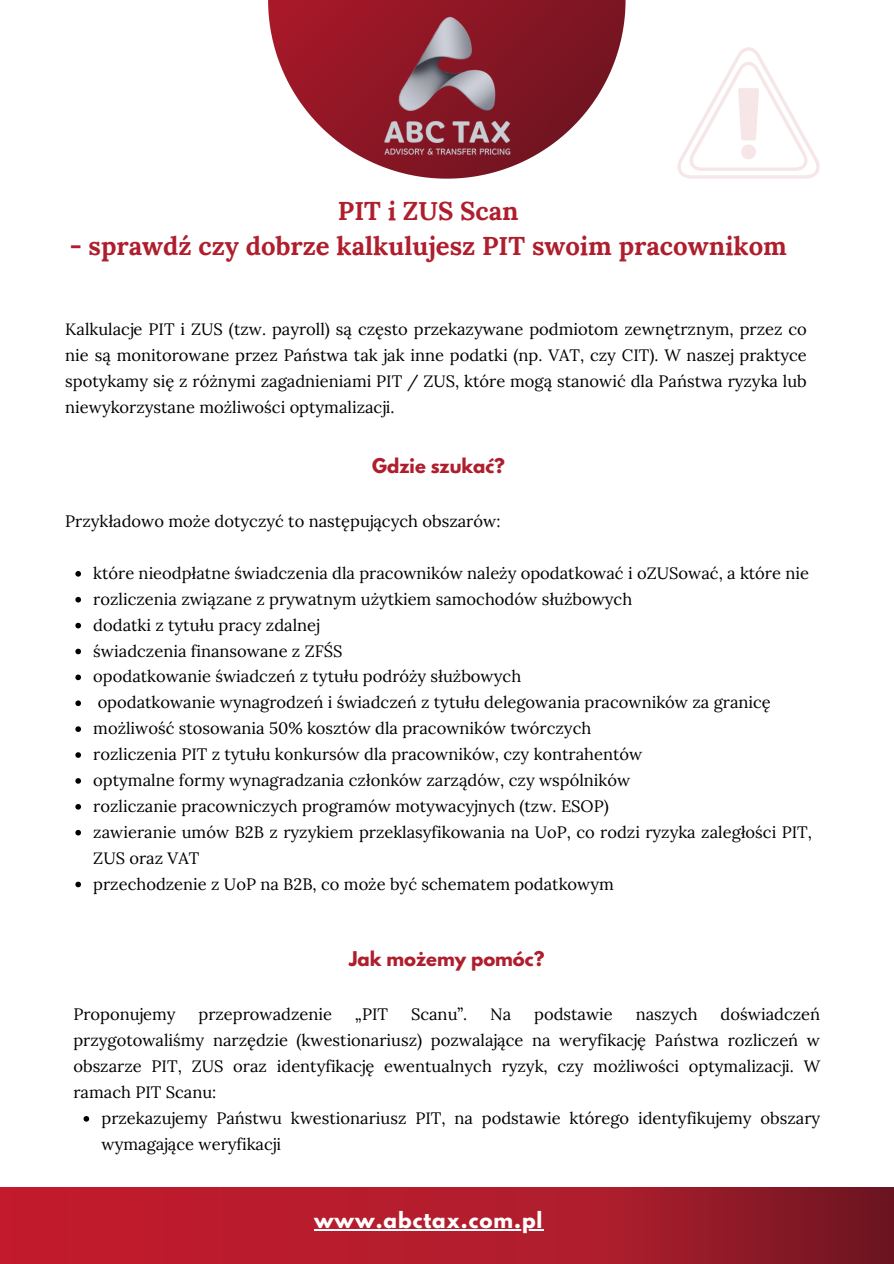
<style>
.page{position:relative;width:894px;height:1264px;background:#fff}
.page>*{position:absolute;margin:0;border:0;box-sizing:border-box;transform-origin:0 0}
.t1{font:700 25.65px "Lora";color:#af1e2d}
.t2{font:700 19.8px "League Spartan";letter-spacing:.05em;color:#fff}
.t3{font:700 18px "League Spartan";color:#af1e2d}
.t4{font:16.5px/25.8px "Lora";color:#000;text-align:justify}
</style>
<div class="page">
<svg style="left:0;top:1187px;width:893px;height:76px;background:#aa1b2b"></svg>
<svg style="left:268px;top:0;width:356px;height:178px"></svg>
<img style="left:382px;top:0;width:129px;height:154px">
<svg style="left:677px;top:47px;width:142px;height:132px"></svg>
<svg style="left:75px;top:571px;width:6px;height:5px"></svg>
<svg style="left:75px;top:597px;width:6px;height:5px"></svg>
<svg style="left:75px;top:622px;width:6px;height:6px"></svg>
<svg style="left:75px;top:648px;width:6px;height:6px"></svg>
<svg style="left:75px;top:674px;width:6px;height:6px"></svg>
<svg style="left:75px;top:700px;width:6px;height:6px"></svg>
<svg style="left:75px;top:726px;width:6px;height:6px"></svg>
<svg style="left:75px;top:752px;width:6px;height:5px"></svg>
<svg style="left:75px;top:778px;width:6px;height:5px"></svg>
<svg style="left:75px;top:804px;width:6px;height:5px"></svg>
<svg style="left:75px;top:829px;width:6px;height:6px"></svg>
<svg style="left:75px;top:881px;width:6px;height:6px"></svg>
<hr style="left:314px;top:1229px;width:200px;height:1px;background:#fff">
<svg style="left:514px;top:1229px;width:29px;height:1px"></svg>
<svg style="left:83px;top:1116px;width:6px;height:5px"></svg>
<p class="t1" style="left:338px;top:194px;width:182px">PIT i ZUS Scan</p>
<h1 class="t1" style="left:70px;top:229px;width:718px">- sprawdź czy dobrze kalkulujesz PIT swoim pracownikom</h1>
<p class="t4" style="left:65px;top:316px;width:742px">Kalkulacje PIT i ZUS (tzw. payroll) są często przekazywane podmiotom zewnętrznym, przez co nie są monitorowane przez Państwa tak jak inne podatki (np. VAT, czy CIT). W naszej praktyce spotykamy się z różnymi zagadnieniami PIT / ZUS, które mogą stanowić dla Państwa ryzyka lub niewykorzystane możliwości optymalizacji.</p>
<p class="t3" style="left:372px;top:457px;width:134px">Gdzie szukać?</p>
<p class="t4" style="left:65px;top:508px;width:436px">Przykładowo może dotyczyć to następujących obszarów:</p>
<h2 class="t4" style="left:93px;top:560px;width:717px">które nieodpłatne świadczenia dla pracowników należy opodatkować i oZUSować, a które nie</h2>
<p class="t4" style="left:93px;top:586px;width:540px">rozliczenia związane z prywatnym użytkiem samochodów służbowych</p>
<p class="t4" style="left:93px;top:611px;width:228px">dodatki z tytułu pracy zdalnej</p>
<p class="t4" style="left:93px;top:637px;width:251px">świadczenia finansowane z ZFŚS</p>
<p class="t4" style="left:93px;top:663px;width:429px">opodatkowanie świadczeń z tytułu podróży służbowych</p>
<p class="t4" style="left:98px;top:689px;width:674px">opodatkowanie wynagrodzeń i świadczeń z tytułu delegowania pracowników za granicę</p>
<p class="t4" style="left:93px;top:715px;width:499px">możliwość stosowania 50% kosztów dla pracowników twórczych</p>
<p class="t4" style="left:93px;top:741px;width:550px">rozliczenia PIT z tytułu konkursów dla pracowników, czy kontrahentów</p>
<p class="t4" style="left:93px;top:767px;width:538px">optymalne formy wynagradzania członków zarządów, czy wspólników</p>
<p class="t4" style="left:93px;top:793px;width:517px">rozliczanie pracowniczych programów motywacyjnych (tzw. ESOP)</p>
<p class="t4" style="left:93px;top:818px;width:720px">zawieranie umów B2B z ryzykiem przeklasyfikowania na UoP, co rodzi ryzyka zaległości PIT,<br>ZUS oraz VAT</p>
<p class="t4" style="left:93px;top:870px;width:522px">przechodzenie z UoP na B2B, co może być schematem podatkowym</p>
<h2 class="t3" style="left:349px;top:950px;width:197px">Jak możemy pomóc?</h2>
<p class="t4" style="left:73px;top:1001px;width:748px;text-indent:647px">doświadczeń przygotowaliśmy narzędzie (kwestionariusz) pozwalające na weryfikację Państwa rozliczeń w obszarze PIT, ZUS oraz identyfikację ewentualnych ryzyk, czy możliwości optymalizacji. W ramach PIT Scanu:</p>
<p class="t4" style="left:101px;top:1104px;width:720px">przekazujemy Państwu kwestionariusz PIT, na podstawie którego identyfikujemy obszary wymagające weryfikacji</p>
<p class="t4" style="left:73px;top:1001px;width:104px">Proponujemy</p>
<p class="t4" style="left:198px;top:1001px;width:135px">przeprowadzenie</p>
<p class="t4" style="left:355px;top:1001px;width:35px">„PIT</p>
<p class="t4" style="left:411px;top:1001px;width:58px">Scanu”.</p>
<p class="t4" style="left:490px;top:1001px;width:23px">Na</p>
<p class="t4" style="left:534px;top:1001px;width:80px">podstawie</p>
<p class="t4" style="left:635px;top:1001px;width:63px">naszych</p>
<p class="t2" style="left:314px;top:1210px;width:230px">www.abctax.com.pl</p>
</div>
